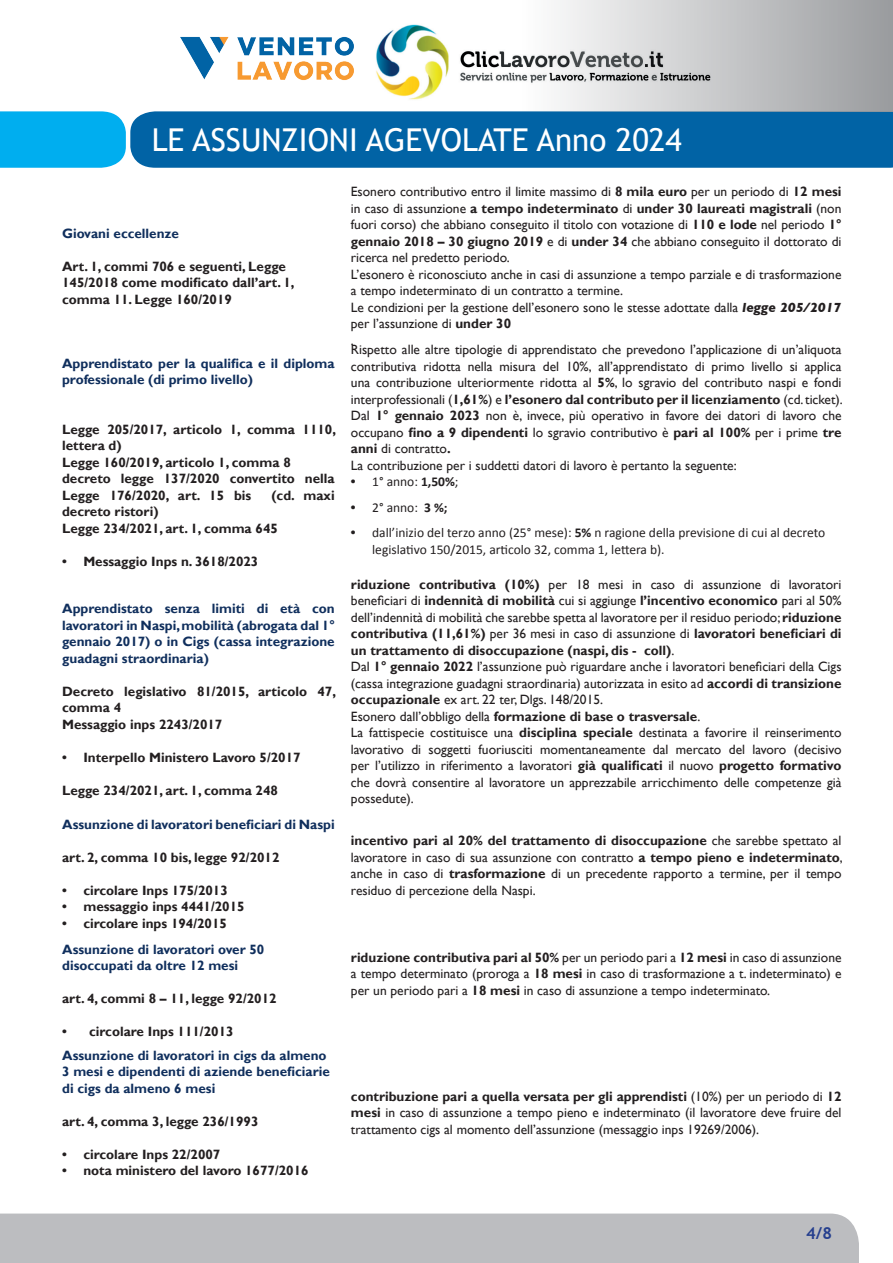
<style>
.page{position:relative;width:893px;height:1263px;background:#fff}
.page>*{position:absolute;margin:0;border:0;box-sizing:border-box;transform-origin:0 0}
.t1{font:31.5px "Trebuchet MS";color:#fff}
.t2{font:700 16.5px "Trebuchet MS";color:#253f8e}
.t3{font:13.5px/16.5px "Gill Sans";color:#231f20}
.t4{font:700 13.5px/16.5px "Gill Sans";color:#231f20}
.t5{font:700 13.5px/16.5px "Gill Sans";color:#102f5d}
.t6{font:13.5px/16.5px "Calibri";color:#231f20}
.s1{font-weight:700}
.s2{font-weight:700;font-style:italic}
.s3{font-family:"Gill Sans";font-weight:700}
</style>
<div class="page">
<svg style="left:0;top:111px;width:893px;height:57px;background:#0770b1"></svg>
<div style="left:428px;top:0;width:465px;height:111px;background:linear-gradient(to right,#fff,#9d9fa2)"></div>
<img style="left:376px;top:19px;width:339px;height:88px">
<img style="left:180px;top:36px;width:174px;height:44px">
<div style="left:0;top:1213px;width:859px;height:50px;background:#bcbdc0"></div>
<h1 class="t1" style="left:152px;top:121px;width:532px">LE ASSUNZIONI AGEVOLATE Anno 2024</h1>
<p class="t5" style="left:62px;top:225px;width:118px">Giovani eccellenze</p>
<p class="t4" style="left:62px;top:258px;width:234px">Art. 1, commi 706 e seguenti, Legge<br>145/2018 come modificato dall’art. 1, comma 11. Legge 160/2019</p>
<p class="t5" style="left:62px;top:355px;width:274px">Apprendistato per la qualifica e il diploma professionale (di primo livello)</p>
<p class="t4" style="left:62px;top:421px;width:275px">Legge 205/2017, articolo 1, comma 1110, lettera d)<br>Legge 160/2019, articolo 1, comma 8 decreto legge 137/2020 convertito nella<br>Legge 176/2020, art. 15 bis</p>
<p class="t4" style="left:271px;top:487px;width:65px">(cd. maxi</p>
<p class="t4" style="left:62px;top:504px;width:217px">decreto ristori)<br>Legge 234/2021, art. 1, comma 645</p>
<p class="t4" style="left:62px;top:553px;width:198px">• Messaggio Inps n. 3618/2023</p>
<p class="t5" style="left:62px;top:601px;width:274px;text-align:justify">Apprendistato senza limiti di età con lavoratori in Naspi, mobilità (abrogata dal 1° gennaio 2017) o in Cigs (cassa integrazione guadagni straordinaria)</p>
<p class="t4" style="left:62px;top:683px;width:275px">Decreto legislativo 81/2015, articolo 47, comma 4<br>Messaggio inps 2243/2017</p>
<p class="t4" style="left:62px;top:749px;width:240px">• Interpello Ministero Lavoro 5/2017</p>
<p class="t4" style="left:62px;top:782px;width:217px">Legge 234/2021, art. 1, comma 248</p>
<p class="t5" style="left:62px;top:816px;width:274px">Assunzione di lavoratori beneficiari di Naspi</p>
<p class="t4" style="left:62px;top:849px;width:219px">art. 2, comma 10 bis, legge 92/2012</p>
<p class="t4" style="left:62px;top:882px;width:167px">• circolare Inps 175/2013</p>
<p class="t4" style="left:62px;top:899px;width:184px">• messaggio inps 4441/2015</p>
<p class="t4" style="left:62px;top:915px;width:166px">• circolare inps 194/2015</p>
<p class="t5" style="left:62px;top:941px;width:204px">Assunzione di lavoratori over 50 disoccupati da oltre 12 mesi</p>
<p class="t4" style="left:62px;top:991px;width:216px">art. 4, commi 8 – 11, legge 92/2012</p>
<p class="t4" style="left:62px;top:1024px;width:173px">• circolare Inps 111/2013</p>
<p class="t5" style="left:62px;top:1047px;width:269px">Assunzione di lavoratori in cigs da almeno<br>3 mesi e dipendenti di aziende beneficiarie di cigs da almeno 6 mesi</p>
<p class="t4" style="left:62px;top:1113px;width:198px">art. 4, comma 3, legge 236/1993</p>
<p class="t4" style="left:62px;top:1146px;width:160px">• circolare Inps 22/2007</p>
<p class="t4" style="left:62px;top:1163px;width:248px">• nota ministero del lavoro 1677/2016</p>
<p class="t3" style="left:351px;top:184px;width:492px">Esonero contributivo entro il limite massimo di <span class="s1">8 mila euro</span> per un periodo di <span class="s1">12 mesi </span>in caso di assunzione <span class="s1">a tempo indeterminato</span> di <span class="s1">under 30 laureati magistrali</span> (non fuori corso) che abbiano conseguito il titolo con votazione di <span class="s1">110 e lode</span> nel periodo <span class="s1">1° gennaio 2018 – 30 giugno 2019</span> e di <span class="s1">under 34</span> che abbiano conseguito il dottorato di ricerca nel predetto periodo.<br>L’esonero è riconosciuto anche in casi di assunzione a tempo parziale e di trasformazione a tempo indeterminato di un contratto a termine.<br>Le condizioni per la gestione dell’esonero sono le stesse adottate dalla <span class="s2">legge 205/2017 </span>per l’assunzione di <span class="s1">under 30<br></span>.</p>
<p class="t3" style="left:351px;top:342px;width:493px">Rispetto alle altre tipologie di apprendistato che prevedono l’applicazione di un’aliquota contributiva ridotta nella misura del 10%, all’apprendistato di primo livello si applica una contribuzione ulteriormente ridotta al <span class="s1">5%</span>, lo sgravio del contributo naspi e fondi interprofessionali (<span class="s1">1,61%</span>) e <span class="s1">l’esonero dal contributo per il licenziamento</span> (cd. ticket).<br>Dal <span class="s1">1° gennaio 2023</span> non è, invece, più operativo in favore dei datori di lavoro che occupano <span class="s1">fino a 9 dipendenti</span> lo sgravio contributivo è <span class="s1">pari al 100%</span> per i prime <span class="s1">tre anni</span> di contratto<span class="s1">.<br></span>La contribuzione per i suddetti datori di lavoro è pertanto la seguente:</p>
<p class="t6" style="left:351px;top:473px;width:109px"><span class="s3">•</span> 1° anno: <span class="s1">1,50%</span>;</p>
<p class="t6" style="left:351px;top:499px;width:98px"><span class="s3">•</span> 2° anno: <span class="s1">3 %;</span></p>
<p class="t6" style="left:372px;top:524px;width:455px;text-indent:-21px"><span class="s3">•</span> dall’inizio del terzo anno (25° mese): <span class="s1">5%</span> n ragione della previsione di cui al decreto legislativo 150/2015, articolo 32, comma 1, lettera b).</p>
<p class="t3" style="left:351px;top:576px;width:492px"><span class="s1">riduzione contributiva (10%)</span> per 18 mesi in caso di assunzione di lavoratori beneficiari di <span class="s1">indennità di mobilità</span> cui si aggiunge <span class="s1">l’incentivo economico</span> pari al 50% dell’indennità di mobilità che sarebbe spetta al lavoratore per il residuo periodo; <span class="s1">riduzione contributiva (11,61%)</span> per 36 mesi in caso di assunzione di <span class="s1">lavoratori beneficiari di un trattamento di disoccupazione (naspi, dis - coll)</span>.<br>Dal <span class="s1">1° gennaio 2022</span> l’assunzione può riguardare anche i lavoratori beneficiari della Cigs (cassa integrazione guadagni straordinaria) autorizzata in esito ad <span class="s1">accordi di transizione occupazionale</span> ex art. 22 ter, Dlgs. 148/2015.<br>Esonero dall’obbligo della <span class="s1">formazione di base o trasversale</span>.<br>La fattispecie costituisce una <span class="s1">disciplina speciale</span> destinata a favorire il reinserimento lavorativo di soggetti fuoriusciti momentaneamente dal mercato del lavoro (decisivo per l’utilizzo in riferimento a lavoratori <span class="s1">già qualificati</span> il nuovo <span class="s1">progetto formativo </span>che dovrà consentire al lavoratore un apprezzabile arricchimento delle competenze già possedute).</p>
<p class="t3" style="left:351px;top:833px;width:493px;text-align:justify"><span class="s1">incentivo pari al 20% del trattamento di disoccupazione</span> che sarebbe spettato al lavoratore in caso di sua assunzione con contratto <span class="s1">a tempo pieno e indeterminato</span>, anche in caso di <span class="s1">trasformazione</span> di un precedente rapporto a termine, per il tempo residuo di percezione della Naspi.</p>
<p class="t3" style="left:351px;top:949px;width:492px;text-align:justify"><span class="s1">riduzione contributiva pari al 50%</span> per un periodo pari a <span class="s1">12 mesi</span> in caso di assunzione a tempo determinato (proroga a <span class="s1">18 mesi</span> in caso di trasformazione a t. indeterminato) e per un periodo pari a <span class="s1">18 mesi</span> in caso di assunzione a tempo indeterminato.</p>
<p class="t3" style="left:351px;top:1088px;width:492px;text-align:justify"><span class="s1">contribuzione pari a quella versata per gli apprendisti</span> (10%) per un periodo di <span class="s1">12 mesi</span> in caso di assunzione a tempo pieno e indeterminato (il lavoratore deve fruire del trattamento cigs al momento dell’assunzione (messaggio inps 19269/2006).</p>
<p class="t2" style="left:806px;top:1223px;width:27px">4/8</p>
</div>
